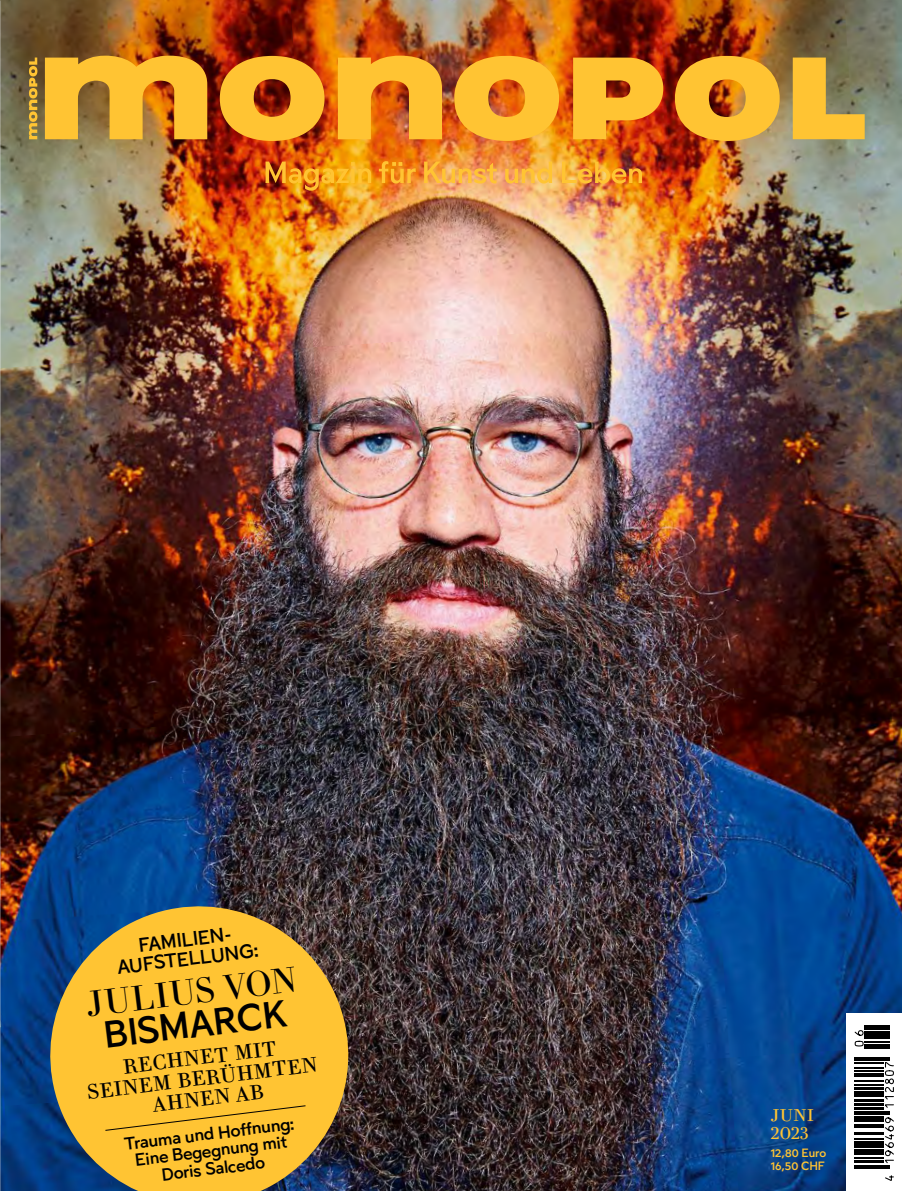
<style>
.page{position:relative;width:902px;height:1191px;background:#fff}
.page>*{position:absolute;margin:0;border:0;box-sizing:border-box;transform-origin:0 0}
.t1{font:500 35.25px "Left 3.5";color:#000}
.t2{font:34.2px "Le Jeune Deck";color:#000}
.t3{font:20.1px/20.9px "Le Jeune Text";color:#000;text-align:center}
.t4{font:500 18.3px/19.4px "Left 3.5";color:#000;text-align:center}
.t5{font:16.5px/18px "Le Jeune Text";letter-spacing:.02em;color:#ffc433}
.t6{font:500 16.35px/17.5px "Left 3.5";color:#000;text-align:center}
.t7{font:500 11.25px/13.5px "Left 3.5";color:#ffc433}
</style>
<div class="page">
<img style="left:1px;top:0;width:900px;height:1191px">
<img style="left:0;top:0;width:1px;height:1191px">
<div style="left:846px;top:1013px;width:55px;height:178px;background:#fff"></div>
<img style="left:29px;top:56px;width:835px;height:135px">
<hr style="left:864px;top:1025px;width:25px;height:4px;background:#000">
<svg style="left:854px;top:1029px;width:40px;height:152px"></svg>
<svg style="left:31px;top:887px;width:336px;height:304px;background:#b19444"></svg>
<svg style="left:105px;top:1105px;width:201px;height:26px;background:#f5bc30"></svg>
<p class="t4" style="left:114px;top:940px;width:143px;rotate:-7deg">FAMILIEN-<br>AUFSTELLUNG:</p>
<h2 class="t2" style="left:84px;top:979px;width:213px;rotate:-7deg">JULIUS VON</h2>
<h1 class="t1" style="left:101px;top:1012px;width:186px;rotate:-7deg">BISMARCK</h1>
<p class="t3" style="left:83px;top:1059px;width:233px;rotate:-7deg">RECHNET MIT<br>SEINEM BERÜHMTEN<br>AHNEN AB</p>
<p class="t6" style="left:123px;top:1136px;width:172px;rotate:-7deg">Trauma und Hoffnung:<br>Eine Begegnung mit<br>Doris Salcedo</p>
<p class="t5" style="left:770px;top:1104px;width:44px">JUNI<br>2023</p>
<p class="t7" style="left:770px;top:1146px;width:57px">12,80 Euro<br>16,50 CHF</p>
</div>
